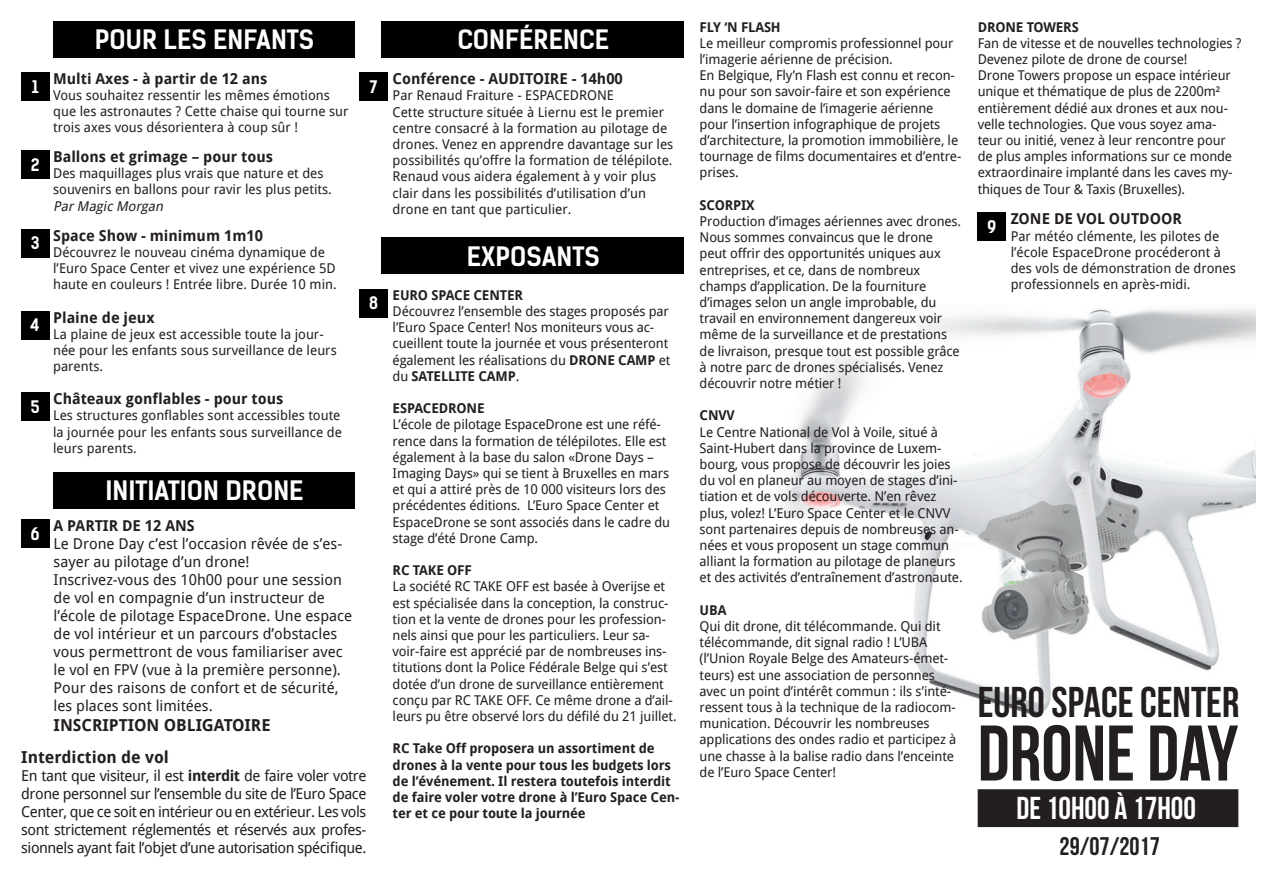
<style>
.page{position:relative;width:1263px;height:893px;background:#fff}
.page>*{position:absolute;margin:0;border:0;box-sizing:border-box;transform-origin:0 0}
.t1{font:700 78.6px "Bebas Neue";color:#231f20}
.t2{font:700 43.05px "Bebas Neue";color:#231f20}
.t3{font:700 31.65px "Bebas Neue";color:#fff}
.t4{font:700 25.5px "Kelson Sans";color:#fff}
.t5{font:700 25.5px "Bebas Neue";color:#231f20}
.t6{font:700 16.5px/32.5px "Droid Sans";color:#231f20}
.t7{font:700 16.5px "Kelson Sans";color:#fff}
.t8{font:15px/18px "Droid Sans";color:#231f20}
.t9{font:700 15px "Droid Sans";color:#231f20}
.t10{font:13.5px/16.2px "Droid Sans";letter-spacing:-.01em;color:#231f20}
.t11{font:700 13.5px/16.2px "Droid Sans";letter-spacing:-.01em;color:#231f20}
.t12{font:italic 13.5px "Droid Sans";color:#231f20}
.s1{font-weight:700}
</style>
<div class="page">
<img style="left:780px;top:308px;width:475px;height:407px">
<div style="left:53px;top:21px;width:302px;height:36px;background:#000"></div>
<div style="left:53px;top:473px;width:302px;height:36px;background:#000"></div>
<div style="left:382px;top:21px;width:302px;height:36px;background:#000"></div>
<div style="left:382px;top:238px;width:302px;height:36px;background:#000"></div>
<div style="left:21px;top:72px;width:28px;height:28px;background:#000"></div>
<div style="left:360px;top:73px;width:28px;height:28px;background:#000"></div>
<div style="left:978px;top:213px;width:28px;height:28px;background:#000"></div>
<div style="left:360px;top:289px;width:28px;height:28px;background:#000"></div>
<div style="left:21px;top:151px;width:28px;height:28px;background:#000"></div>
<div style="left:21px;top:229px;width:28px;height:28px;background:#000"></div>
<div style="left:21px;top:311px;width:28px;height:28px;background:#000"></div>
<div style="left:21px;top:393px;width:28px;height:28px;background:#000"></div>
<div style="left:21px;top:519px;width:28px;height:28px;background:#000"></div>
<div style="left:978px;top:790px;width:259px;height:36px;background:#231f20"></div>
<div style="left:978px;top:789px;width:260px;height:38px;border:1px solid #231f20"></div>
<h3 class="t4" style="left:95px;top:24px;width:221px">POUR LES ENFANTS</h3>
<p class="t9" style="left:53px;top:68px;width:216px">Multi Axes - à partir de 12 ans</p>
<p class="t10" style="left:53px;top:87px;width:297px">Vous souhaitez ressentir les mêmes émotions que les astronautes ? Cette chaise qui tourne sur trois axes vous désorientera à coup sûr !</p>
<p class="t9" style="left:53px;top:146px;width:221px">Ballons et grimage – pour tous</p>
<p class="t10" style="left:53px;top:165px;width:280px">Des maquillages plus vrais que nature et des souvenirs en ballons pour ravir les plus petits.</p>
<p class="t12" style="left:53px;top:196px;width:115px">ParMagicMorgan</p>
<p class="t7" style="left:32px;top:76px;width:8px">1</p>
<p class="t7" style="left:370px;top:77px;width:9px">7</p>
<p class="t7" style="left:31px;top:154px;width:10px">2</p>
<p class="t7" style="left:31px;top:233px;width:10px">3</p>
<p class="t7" style="left:31px;top:315px;width:11px">4</p>
<p class="t7" style="left:31px;top:397px;width:10px">5</p>
<p class="t9" style="left:53px;top:225px;width:211px">Space Show - minimum 1m10</p>
<p class="t10" style="left:53px;top:244px;width:285px">Découvrez le nouveau cinéma dynamique de l’Euro Space Center et vivez une expérience 5D haute en couleurs ! Entrée libre. Durée 10 min.</p>
<p class="t9" style="left:53px;top:307px;width:103px">Plaine de jeux</p>
<p class="t10" style="left:53px;top:325px;width:285px">La plaine de jeux est accessible toute la jour&shy;née pour les enfants sous surveillance de leurs parents.</p>
<p class="t9" style="left:53px;top:388px;width:232px">Châteaux gonflables - pour tous</p>
<p class="t10" style="left:53px;top:407px;width:290px;text-align:justify">Les structures gonflables sont accessibles toute la journée pour les enfants sous surveillance de leurs parents.</p>
<h3 class="t4" style="left:105px;top:475px;width:200px">INITIATION DRONE</h3>
<p class="t7" style="left:369px;top:293px;width:11px">8</p>
<p class="t9" style="left:54px;top:515px;width:143px">A PARTIR DE 12 ANS</p>
<p class="t8" style="left:54px;top:534px;width:300px">Le Drone Day c’est l’occasion rêvée de s’es&shy;sayer au pilotage d’un drone!<br>Inscrivez-vous des 10h00 pour une session de vol en compagnie d’un instructeur de l’école de pilotage EspaceDrone. Une espace de vol intérieur et un parcours d’obstacles vous permettront de vous familiariser avec le vol en FPV (vue à la première personne).<br>Pour des raisons de confort et de sécurité, les places sont limitées.</p>
<p class="t6" style="left:21px;top:708px;width:251px;text-indent:32px">INSCRIPTION OBLIGATOIRE<br>Interdiction de vol</p>
<p class="t8" style="left:21px;top:766px;width:347px;text-align:justify">En tant que visiteur, il est <span class="s1">interdit</span> de faire voler votre drone personnel sur l’ensemble du site de l’Euro Space Center, que ce soit en intérieur ou en extérieur. Les vols sont strictement réglementés et réservés aux profes&shy;sionnels ayant fait l’objet d’une autorisation spécifique.</p>
<p class="t7" style="left:31px;top:523px;width:11px">6</p>
<h3 class="t4" style="left:457px;top:24px;width:153px">CONFÉRENCE</h3>
<p class="t9" style="left:393px;top:68px;width:232px">Conférence - AUDITOIRE - 14h00</p>
<p class="t10" style="left:393px;top:87px;width:282px">Par Renaud Fraiture - ESPACEDRONE<br>Cette structure située à Liernu est le premier centre consacré à la formation au pilotage de drones. Venez en apprendre davantage sur les possibilités qu’offre la formation de télépilote.<br>Renaud vous aidera également à y voir plus clair dans les possibilités d’utilisation d’un drone en tant que particulier.</p>
<h3 class="t4" style="left:467px;top:240px;width:134px">EXPOSANTS</h3>
<p class="t11" style="left:393px;top:286px;width:132px">EURO SPACE CENTER</p>
<p class="t10" style="left:393px;top:303px;width:279px">Découvrez l’ensemble des stages proposés par l’Euro Space Center! Nos moniteurs vous ac&shy;cueillent toute la journée et vous présenteront également les réalisations du <span class="s1">DRONE CAMP</span> et du <span class="s1">SATELLITE CAMP</span>.</p>
<p class="t11" style="left:393px;top:400px;width:93px">ESPACEDRONE</p>
<p class="t10" style="left:393px;top:416px;width:279px">L’école de pilotage EspaceDrone est une réfé&shy;rence dans la formation de télépilotes. Elle est également à la base du salon «Drone Days – Imaging Days» qui se tient à Bruxelles en mars et qui a attiré près de 10 000 visiteurs lors des précédentes éditions. L’Euro Space Center et EspaceDrone se sont associés dans le cadre du stage d’été Drone Camp.</p>
<p class="t11" style="left:393px;top:562px;width:81px">RC TAKE OFF</p>
<p class="t10" style="left:393px;top:578px;width:285px">La société RC TAKE OFF est basée à Overijse et est spécialisée dans la conception, la construc&shy;tion et la vente de drones pour les profession&shy;nels ainsi que pour les particuliers. Leur sa&shy;voir-faire est apprécié par de nombreuses ins&shy;titutions dont la Police Fédérale Belge qui s’est dotée d’un drone de surveillance entièrement conçu par RC TAKE OFF. Ce même drone a d’ail&shy;leurs pu être observé lors du défilé du 21 juillet.</p>
<p class="t11" style="left:393px;top:740px;width:288px">RC Take Off proposera un assortiment de drones à la vente pour tous les budgets lors de l’événement. Il restera toutefois interdit de faire voler votre drone à l’Euro Space Cen&shy;ter et ce pour toute la journée</p>
<p class="t11" style="left:700px;top:18px;width:83px">FLY ‘N FLASH</p>
<p class="t10" style="left:700px;top:34px;width:263px">Le meilleur compromis professionnel pour l’imagerie aérienne de précision.<br>En Belgique, Fly’n Flash est connu et recon&shy;nu pour son savoir-faire et son expérience dans le domaine de l’imagerie aérienne pour l’insertion infographique de projets d’architecture, la promotion immobilière, le tournage de films documentaires et d’entre&shy;prises.</p>
<p class="t11" style="left:700px;top:196px;width:57px">SCORPIX</p>
<p class="t10" style="left:700px;top:213px;width:263px">Production d’images aériennes avec drones.<br>Nous sommes convaincus que le drone peut offrir des opportunités uniques aux entreprises, et ce, dans de nombreux champs d’application. De la fourniture d’images selon un angle improbable, du travail en environnement dangereux voir même de la surveillance et de prestations de livraison, presque tout est possible grâce à notre parc de drones spécialisés. Venez découvrir notre métier !</p>
<p class="t11" style="left:700px;top:407px;width:37px">CNVV</p>
<p class="t10" style="left:700px;top:423px;width:264px">Le Centre National de Vol à Voile, situé à Saint-Hubert dans la province de Luxem&shy;bourg, vous propose de découvrir les joies du vol en planeur au moyen de stages d’ini&shy;tiation et de vols découverte. N’en rêvez plus, volez! L’Euro Space Center et le CNVV sont partenaires depuis de nombreuses an&shy;nées et vous proposent un stage commun alliant la formation au pilotage de planeurs et des activités d’entraînement d’astronaute.</p>
<p class="t11" style="left:700px;top:601px;width:28px">UBA</p>
<p class="t10" style="left:700px;top:618px;width:258px">Qui dit drone, dit télécommande. Qui dit télécommande, dit signal radio ! L’UBA (l’Union Royale Belge des Amateurs-émet&shy;teurs) est une association de personnes avec un point d’intérêt commun : ils s’inté&shy;ressent tous à la technique de la radiocom&shy;munication. Découvrir les nombreuses applications des ondes radio et participez à une chasse à la balise radio dans l’enceinte de l’Euro Space Center!</p>
<p class="t11" style="left:978px;top:18px;width:103px">DRONE TOWERS</p>
<p class="t10" style="left:978px;top:34px;width:265px">Fan de vitesse et de nouvelles technologies ?<br>Devenez pilote de drone de course!<br>Drone Towers propose un espace intérieur unique et thématique de plus de 2200m² entièrement dédié aux drones et aux nou&shy;velle technologies. Que vous soyez ama&shy;teur ou initié, venez à leur rencontre pour de plus amples informations sur ce monde extraordinaire implanté dans les caves my&shy;thiques de Tour &amp; Taxis (Bruxelles).</p>
<p class="t7" style="left:987px;top:217px;width:11px">9</p>
<p class="t9" style="left:1011px;top:208px;width:173px">ZONE DE VOL OUTDOOR</p>
<p class="t10" style="left:1011px;top:227px;width:227px">Par météo clémente, les pilotes de l’école EspaceDrone procéderont à des vols de démonstration de drones professionnels en après-midi.</p>
<h2 class="t2" style="left:978px;top:679px;width:263px">EURO SPACE CENTER</h2>
<h1 class="t1" style="left:978px;top:710px;width:262px">DRONE DAY</h1>
<h3 class="t3" style="left:1016px;top:790px;width:181px">DE 10H00 À 17H00</h3>
<h3 class="t5" style="left:1059px;top:832px;width:102px">29/07/2017</h3>
</div>
